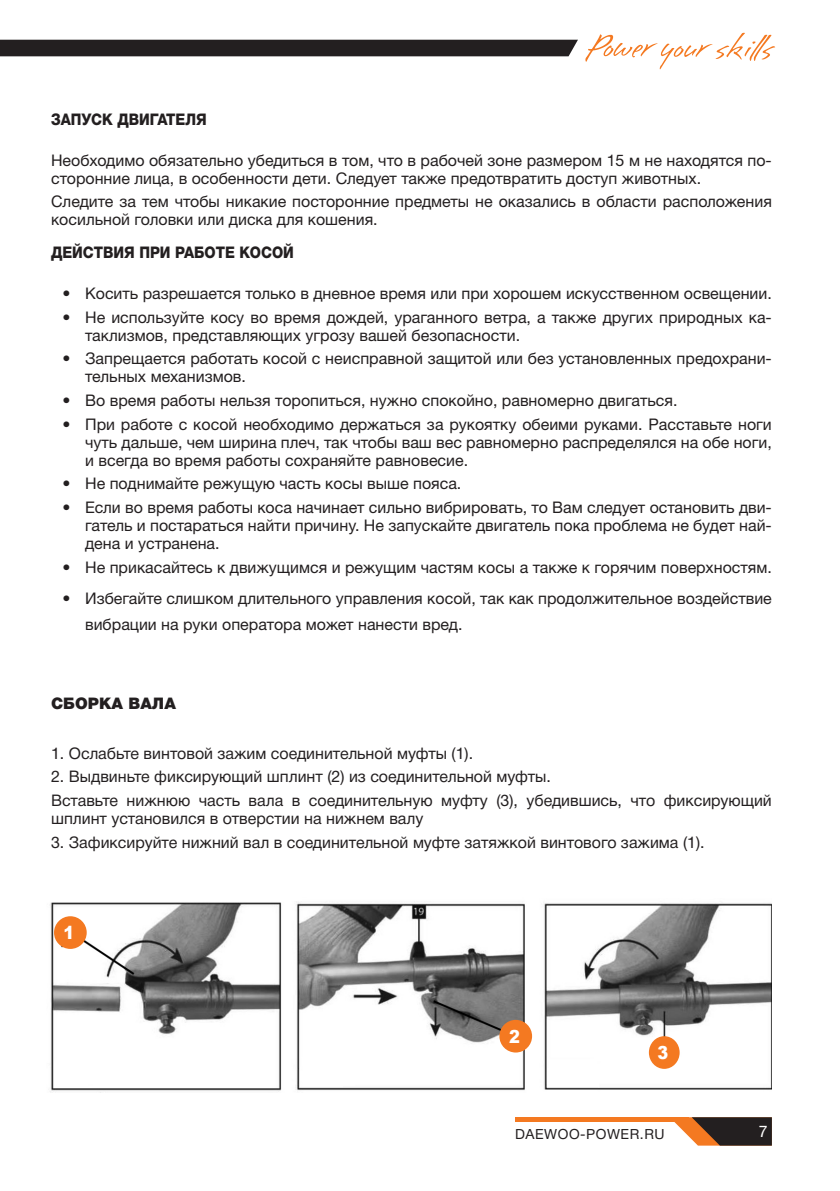
<style>
.page{position:relative;width:840px;height:1191px;background:#fff}
.page>*{position:absolute;margin:0;border:0;box-sizing:border-box;transform-origin:0 0}
.Основной_без_отступа{font:900 18px "Arial";color:#fff;scale:.9 1}
.Основной_текст{font:16px/18px "Helvetica Neue LTW1 G";color:#231f20}
.Перечень_с_маркером{font:16px/18px "Helvetica Neue Cyr";color:#231f20}
.Подзаголовок{font:800 16px "Helvetica Neue LTW1 G";color:#231f20;scale:.9 1}
.Раздел{font:900 16px "Helvetica Neue Cyr";color:#231f20}
.t1{font:16px "Helvetica Neue Cyr";color:#fff}
.t2{font:14px "Helvetica 5 Normal";letter-spacing:.04em;color:#231f20}
</style>
<div class="page">
<div style="left:0;top:40px;width:577px;height:16px;background:#231f20"></div>
<svg style="left:585px;top:33px;width:189px;height:36px"></svg>
<svg style="left:674px;top:1117px;width:97px;height:28px;background:#654937"></svg>
<div style="left:514px;top:1117px;width:174px;height:5px;background:#f47921"></div>
<img style="left:50px;top:902px;width:232px;height:190px">
<div style="left:54px;top:916px;width:33px;height:33px;background:#f47921;border-radius:50%"></div>
<img style="left:295px;top:901px;width:232px;height:190px">
<div style="left:499px;top:1019px;width:32px;height:33px;background:#f47921;border-radius:50%"></div>
<img style="left:544px;top:903px;width:227px;height:187px">
<div style="left:648px;top:1036px;width:31px;height:32px;background:#f47921;border-radius:50%"></div>
<p class="Подзаголовок" style="left:51px;top:110px;width:174px">ЗАПУСК ДВИГАТЕЛЯ</p>
<p class="Основной_текст" style="left:51px;top:151px;width:722px">Необходимо обязательно убедиться в том, что в рабочей зоне размером 15 м не находятся по&shy;сторонние лица, в особенности дети. Следует также предотвратить доступ животных.</p>
<p class="Основной_текст" style="left:51px;top:192px;width:722px">Следите за тем чтобы никакие посторонние предметы не оказались в области расположения косильной головки или диска для кошения.</p>
<p class="Подзаголовок" style="left:51px;top:243px;width:271px">ДЕЙСТВИЯ ПРИ РАБОТЕ КОСОЙ</p>
<p class="Основной_текст" style="left:62px;top:284px;width:710px">• Косить разрешается только в дневное время или при хорошем искусственном освещении.</p>
<p class="Основной_текст" style="left:85px;top:308px;width:687px;text-indent:-23px">• Не используйте косу во время дождей, ураганного ветра, а также других природных ка&shy;таклизмов, представляющих угрозу вашей безопасности.</p>
<p class="Основной_текст" style="left:85px;top:349px;width:687px;text-indent:-23px">• Запрещается работать косой с неисправной защитой или без установленных предохрани&shy;тельных механизмов.</p>
<p class="Основной_текст" style="left:62px;top:391px;width:616px">• Во время работы нельзя торопиться, нужно спокойно, равномерно двигаться.</p>
<p class="Основной_текст" style="left:85px;top:415px;width:688px;text-align:justify;text-indent:-23px">• При работе с косой необходимо держаться за рукоятку обеими руками. Расставьте ноги чуть дальше, чем ширина плеч, так чтобы ваш вес равномерно распределялся на обе ноги, и всегда во время работы сохраняйте равновесие.</p>
<p class="Основной_текст" style="left:62px;top:474px;width:400px">• Не поднимайте режущую часть косы выше пояса.</p>
<p class="Основной_текст" style="left:85px;top:498px;width:687px;text-align:justify;text-indent:-23px">• Если во время работы коса начинает сильно вибрировать, то Вам следует остановить дви&shy;гатель и постараться найти причину. Не запускайте двигатель пока проблема не будет най&shy;дена и устранена.</p>
<p class="Основной_текст" style="left:62px;top:558px;width:710px">• Не прикасайтесь к движущимся и режущим частям косы а также к горячим поверхностям.</p>
<p class="Основной_текст" style="left:85px;top:585px;width:688px;line-height:26px;text-indent:-23px">• Избегайте слишком длительного управления косой, так как продолжительное воздействие вибрации на руки оператора может нанести вред.</p>
<p class="Раздел" style="left:51px;top:694px;width:126px">СБОРКА ВАЛА</p>
<p class="Перечень_с_маркером" style="left:51px;top:744px;width:423px">1. Ослабьте винтовой зажим соединительной муфты (1).</p>
<p class="Перечень_с_маркером" style="left:51px;top:767px;width:501px">2. Выдвиньте фиксирующий шплинт (2) из соединительной муфты.</p>
<p class="Перечень_с_маркером" style="left:51px;top:791px;width:721px">Вставьте нижнюю часть вала в соединительную муфту (3), убедившись, что фиксирующий шплинт установился в отверстии на нижнем валу</p>
<p class="Перечень_с_маркером" style="left:51px;top:833px;width:654px">3. Зафиксируйте нижний вал в соединительной муфте затяжкой винтового зажима (1).</p>
<p class="Основной_без_отступа" style="left:64px;top:919px;width:14px">1</p>
<p class="Основной_без_отступа" style="left:508px;top:1023px;width:14px">2</p>
<p class="Основной_без_отступа" style="left:657px;top:1039px;width:14px">3</p>
<p class="t2" style="left:514px;top:1126px;width:151px">DAEWOO-POWER.RU</p>
<p class="t1" style="left:758px;top:1122px;width:10px">7</p>
</div>
